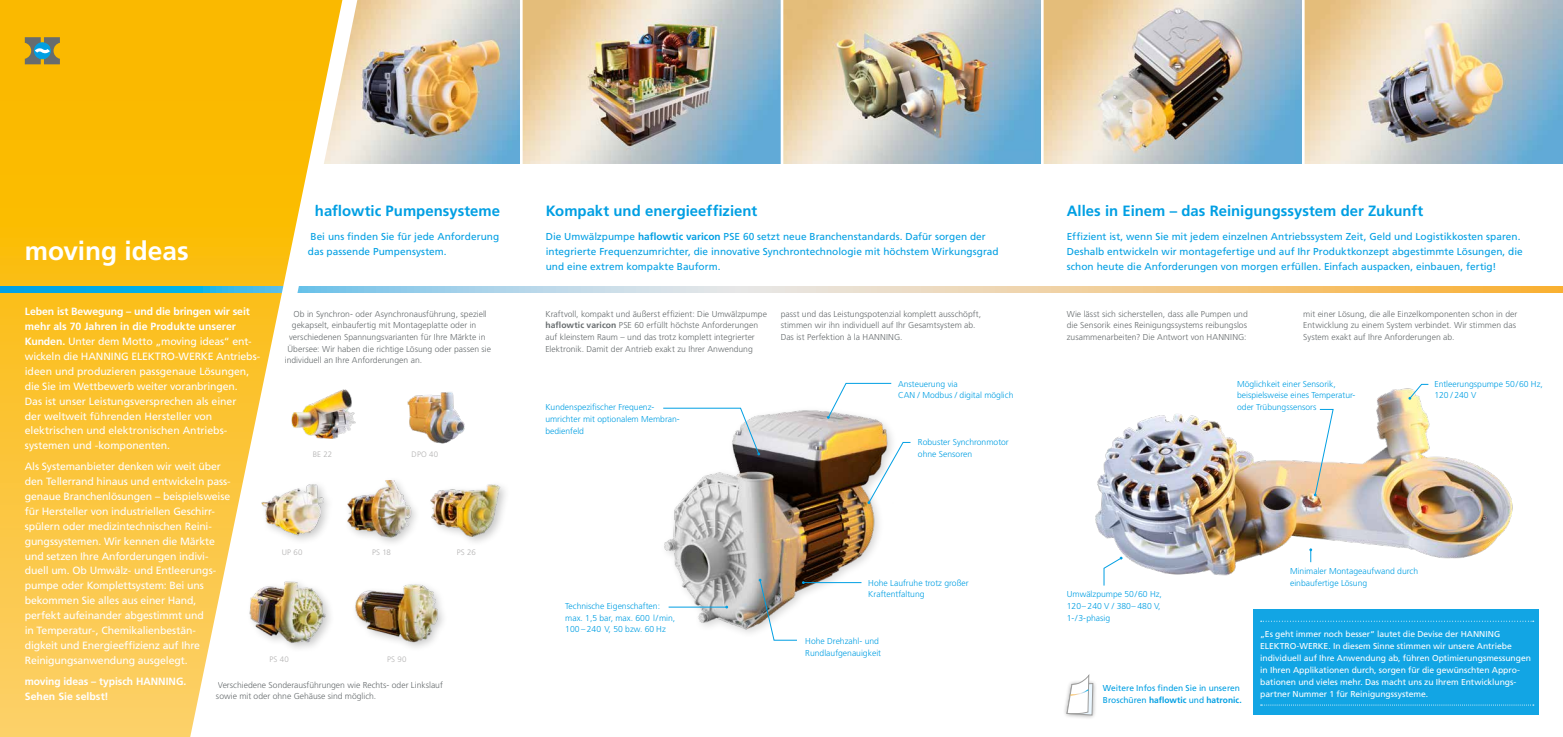
<style>
.page{position:relative;width:1563px;height:737px;background:#fff}
.page>*{position:absolute;margin:0;border:0;box-sizing:border-box;transform-origin:0 0}
.t1{font:700 26.25px "Frutiger";color:#fff}
.t2{font:700 14.88px "Frutiger";color:#009fe3}
.t3{font:10.5px/14.9px "Frutiger";letter-spacing:-.01em;color:#fff}
.t4{font:700 10.5px/14.9px "Frutiger";color:#fff}
.t5{font:10.06px/14.9px "Frutiger";color:#009fe3}
.t6{font:300 8.58px/11.7px "Frutiger";color:#676c6e}
.t7{font:300 8.58px/11.7px "Frutiger";color:#009fe3}
.t8{font:8.58px/12px "Frutiger";letter-spacing:-.005em;color:#fff}
.t9{font:8.58px/11.7px "Frutiger";color:#009fe3}
.t10{font:300 7.88px "Frutiger";letter-spacing:.025em;color:#b3b2b2}
.s1{font-weight:700}
</style>
<div class="page">
<img style="left:357px;top:0;width:944px;height:164px">
<img style="left:783px;top:0;width:258px;height:164px">
<img style="left:1301px;top:0;width:262px;height:164px">
<img style="left:0;top:0;width:190px;height:737px">
<hr style="left:1302px;top:0;width:2px;height:213px;background:#fff">
<svg style="left:25px;top:37px;width:35px;height:27px"></svg>
<hr style="left:520px;top:0;width:3px;height:213px;background:#fff">
<hr style="left:780px;top:0;width:3px;height:176px;background:#fff">
<hr style="left:1041px;top:0;width:2px;height:213px;background:#fff">
<img style="left:664px;top:382px;width:246px;height:251px">
<svg style="left:663px;top:407px;width:97px;height:48px"></svg>
<div style="left:1062px;top:679px;width:35px;height:41px;background:#000;opacity:.4"></div>
<svg style="left:1066px;top:676px;width:27px;height:44px"></svg>
<img style="left:430px;top:484px;width:74px;height:58px">
<div style="left:1253px;top:609px;width:285px;height:105px;background:#12a5e4"></div>
<svg style="left:1260px;top:704px;width:274px;height:1px"></svg>
<img style="left:407px;top:392px;width:58px;height:52px">
<img style="left:357px;top:480px;width:59px;height:63px">
<img style="left:1088px;top:383px;width:451px;height:293px">
<svg style="left:827px;top:383px;width:65px;height:36px"></svg>
<svg style="left:867px;top:442px;width:44px;height:62px"></svg>
<hr style="left:803px;top:582px;width:58px;height:1px;background:#009fe3">
<hr style="left:668px;top:606px;width:59px;height:1px;background:#009fe3">
<svg style="left:759px;top:578px;width:46px;height:63px"></svg>
<svg style="left:1313px;top:409px;width:21px;height:87px"></svg>
<svg style="left:1408px;top:384px;width:21px;height:16px"></svg>
<svg style="left:1309px;top:548px;width:3px;height:14px"></svg>
<svg style="left:1103px;top:556px;width:19px;height:30px"></svg>
<svg style="left:0;top:286px;width:1563px;height:7px;background:#c1cab3"></svg>
<svg style="left:190px;top:0;width:167px;height:737px"></svg>
<div style="left:246px;top:577px;width:90px;height:76px;background:#fff"></div>
<img style="left:242px;top:577px;width:105px;height:74px">
<div style="left:351px;top:580px;width:98px;height:72px;background:#fff"></div>
<img style="left:353px;top:577px;width:91px;height:78px">
<h1 class="t1" style="left:25px;top:235px;width:165px">moving ideas</h1>
<h2 class="t2" style="left:315px;top:202px;width:187px">haflowtic Pumpensysteme</h2>
<p class="t5" style="left:308px;top:229px;width:193px">Bei uns finden Sie für jede Anforderung das passende Pumpensystem.</p>
<p class="t3" style="left:25px;top:304px;width:236px"><span class="s1">Leben ist Bewegung – und die bringen wir seit mehr als 70 Jahren in die Produkte unserer Kunden.</span> Unter dem Motto „moving ideas“ ent&shy;wickeln die HANNING ELEKTRO-WERKE Antriebs&shy;ideen und produzieren passgenaue Lösungen, die Sie im Wettbewerb weiter voranbringen.<br>Das ist unser Leistungsversprechen als einer<br>der weltweit führenden Hersteller von elektrischen und elektronischen Antriebs&shy;systemen und -komponenten.</p>
<p class="t3" style="left:25px;top:459px;width:207px">Als Systemanbieter denken wir weit über den Tellerrand hinaus und entwickeln pass&shy;genaue Branchenlösungen – beispielsweise für Hersteller von industriellen Geschirr&shy;spülern oder medizintechnischen Reini&shy;gungssystemen. Wir kennen die Märkte und setzen Ihre Anforderungen indivi&shy;duell um. Ob Umwälz- und Entleerungs&shy;pumpe oder Komplettsystem: Bei uns bekommen Sie alles aus einer Hand, perfekt aufeinander abgestimmt und<br>in Temperatur- , Chemikalienbestän&shy;digkeit und Energieeffizienz auf Ihre Reinigungsanwendung ausgelegt.</p>
<p class="t4" style="left:25px;top:673px;width:163px">moving ideas – typisch HANNING.<br>Sehen Sie selbst!</p>
<p class="t6" style="left:293px;top:308px;width:195px">Ob in Synchron- oder Asynchronausführung, speziell</p>
<p class="t6" style="left:292px;top:319px;width:186px">gekapselt, einbaufertig mit Montageplatte oder in</p>
<p class="t6" style="left:289px;top:331px;width:198px">verschiedenen Spannungsvarianten für Ihre Märkte in</p>
<p class="t6" style="left:287px;top:343px;width:205px">Übersee: Wir haben die richtige Lösung oder passen sie</p>
<p class="t6" style="left:285px;top:354px;width:139px">individuell an Ihre Anforderungen an.</p>
<p class="t10" style="left:412px;top:449px;width:28px">DPO 40</p>
<p class="t10" style="left:313px;top:449px;width:21px">BE 22</p>
<p class="t10" style="left:282px;top:548px;width:22px">UP 60</p>
<p class="t10" style="left:372px;top:548px;width:20px">PS 18</p>
<p class="t10" style="left:457px;top:548px;width:20px">PS 26</p>
<p class="t10" style="left:269px;top:654px;width:21px">PS 40</p>
<p class="t10" style="left:387px;top:654px;width:21px">PS 90</p>
<p class="t6" style="left:216px;top:679px;width:228px;line-height:11.4px">Verschiedene Sonderausführungen wie Rechts- oder Linkslauf sowie mit oder ohne Gehäuse sind möglich.</p>
<h2 class="t2" style="left:546px;top:202px;width:213px">Kompakt und energieeffizient</h2>
<p class="t5" style="left:546px;top:229px;width:454px">Die Umwälzpumpe <span class="s1">haflowtic varicon</span> PSE 60 setzt neue Branchenstandards. Dafür sorgen der integrierte Frequenzumrichter, die innovative Synchrontechnologie mit höchstem Wirkungsgrad</p>
<p class="t5" style="left:546px;top:259px;width:176px">und eine extrem kompakte Bauform.</p>
<p class="t6" style="left:545px;top:308px;width:223px">Kraftvoll, kompakt und äußerst effizient: Die Umwälzpumpe <span class="s1">haflowtic varicon</span> PSE 60 erfüllt höchste Anforderungen auf kleinstem Raum – und das trotz komplett integrierter Elektronik. Damit der Antrieb exakt zu Ihrer Anwendung</p>
<p class="t6" style="left:780px;top:308px;width:202px">passt und das Leistungspotenzial komplett ausschöpft, stimmen wir ihn individuell auf Ihr Gesamtsystem ab.<br>Das ist Perfektion à la HANNING.</p>
<h2 class="t2" style="left:1067px;top:202px;width:358px">Alles in Einem – das Reinigungssystem der Zukunft</h2>
<p class="t5" style="left:1067px;top:229px;width:457px">Effizient ist, wenn Sie mit jedem einzelnen Antriebssystem Zeit, Geld und Logistikkosten sparen.<br>Deshalb entwickeln wir montagefertige und auf Ihr Produktkonzept abgestimmte Lösungen, die schon heute die Anforderungen von morgen erfüllen. Einfach auspacken, einbauen, fertig!</p>
<p class="t6" style="left:1067px;top:308px;width:182px;text-align:justify">Wie lässt sich sicherstellen, dass alle Pumpen und die Sensorik eines Reinigungssystems reibungslos zusammenarbeiten? Die Antwort von HANNING:</p>
<p class="t6" style="left:1303px;top:308px;width:216px">mit einer Lösung, die alle Einzelkomponenten schon in der<br>Entwicklung zu einem System verbindet. Wir stimmen das<br>System exakt auf Ihre Anforderungen ab.</p>
<p class="t7" style="left:545px;top:401px;width:136px">Kundenspezifischer Frequenz&shy;umrichter mit optionalem Membran&shy;bedienfeld</p>
<p class="t7" style="left:565px;top:600px;width:111px">Technische Eigenschaften: max. 1,5 bar, max. 600 l/min,<br>100 – 240 V, 50 bzw. 60 Hz</p>
<p class="t7" style="left:898px;top:378px;width:117px">Ansteuerung via<br>CAN / Modbus / digital möglich</p>
<p class="t7" style="left:1237px;top:378px;width:119px">Möglichkeit einer Sensorik, beispielsweise eines Temperatur&shy;oder Trübungssensors</p>
<p class="t7" style="left:1434px;top:378px;width:110px">Entleerungspumpe 50/60 Hz,<br>120 / 240 V</p>
<p class="t7" style="left:918px;top:436px;width:92px">Robuster Synchronmotor ohne Sensoren</p>
<p class="t7" style="left:868px;top:576px;width:102px">Hohe Laufruhe trotz großer<br>Kraftentfaltung</p>
<p class="t7" style="left:805px;top:635px;width:77px">Hohe Drehzahl- und<br>Rundlaufgenauigkeit</p>
<p class="t7" style="left:1067px;top:588px;width:97px">Umwälzpumpe 50/60 Hz,<br>120 – 240 V / 380 – 480 V,<br>1-/3-phasig</p>
<p class="t9" style="left:1103px;top:682px;width:140px">Weitere Infos finden Sie in unseren<br>Broschüren <span class="s1">haflowtic</span> und <span class="s1">hatronic.</span></p>
<p class="t7" style="left:1290px;top:565px;width:130px">Minimaler Montageaufwand durch einbaufertige Lösung</p>
<p class="t8" style="left:1260px;top:628px;width:272px">„Es geht immer noch besser“ lautet die Devise der HANNING ELEKTRO-WERKE. In diesem Sinne stimmen wir unsere Antriebe individuell auf Ihre Anwendung ab, führen Optimierungsmessungen in Ihren Applikationen durch, sorgen für die gewünschten Appro&shy;bationen und vieles mehr. Das macht uns zu Ihrem Entwicklungs&shy;partner Nummer 1 für Reinigungssysteme.</p>
</div>
